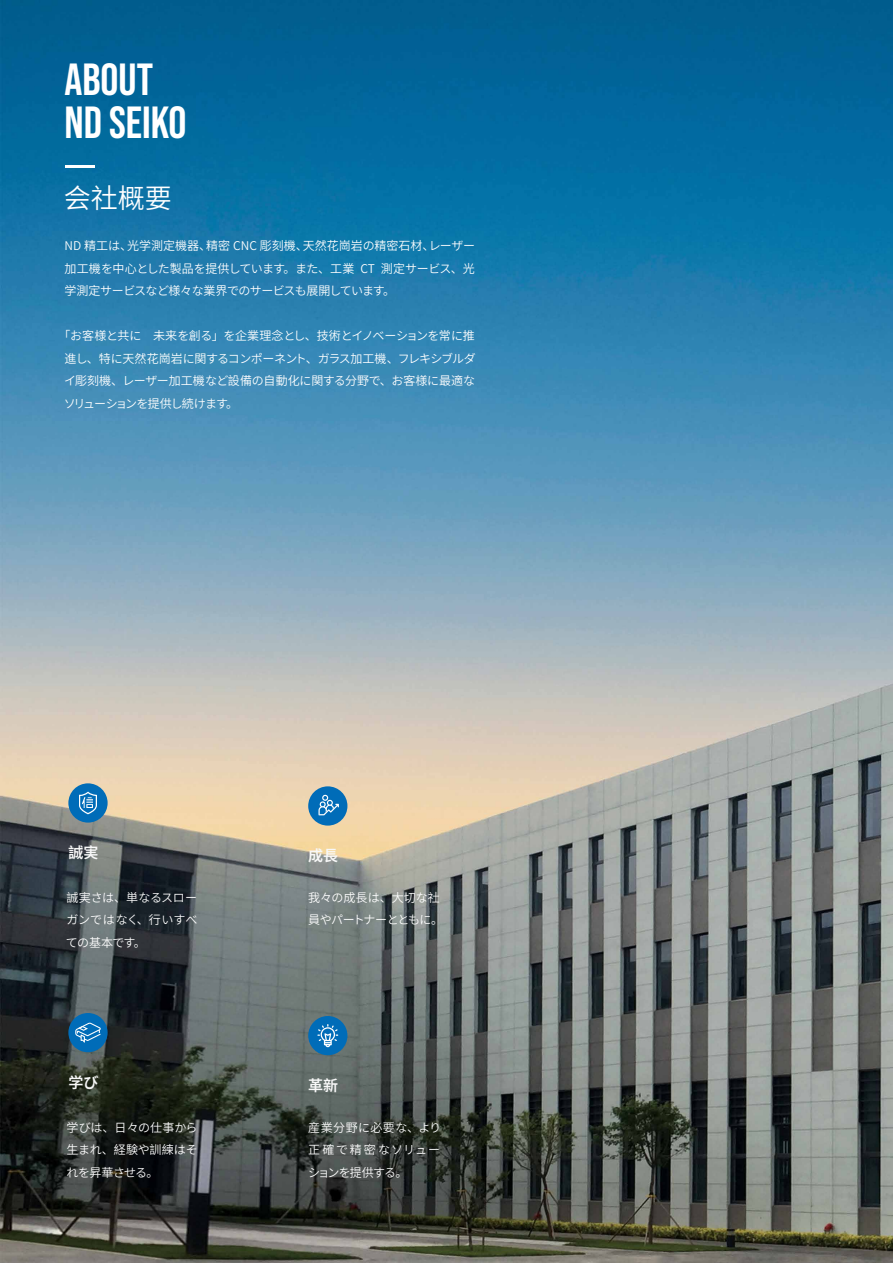
<style>
.page{position:relative;width:893px;height:1263px;background:#fff}
.page>*{position:absolute;margin:0;border:0;box-sizing:border-box;transform-origin:0 0}
.t1{font:700 45px/42.8px "Bebas Neue Pro";color:#fff}
.t2{font:27px "Dream Han Sans CN W10";color:#fff}
.t3{font:15px "Dream Han Sans CN W20";color:#f8f8f8}
.t4{font:12px/22.5px "Dream Han Sans CN W10";letter-spacing:-.025em;color:#fff;text-align:justify}
</style>
<div class="page">
<img style="left:0;top:0;width:893px;height:1263px">
<hr style="left:65px;top:165px;width:30px;height:3px;background:#fff">
<div style="left:68px;top:783px;width:40px;height:39px;background:#006cb8;border-radius:50%"></div>
<svg style="left:79px;top:792px;width:18px;height:22px"></svg>
<div style="left:68px;top:1013px;width:40px;height:39px;background:#006cb8;border-radius:50%"></div>
<svg style="left:75px;top:1022px;width:26px;height:20px"></svg>
<div style="left:308px;top:786px;width:39px;height:39px;background:#006cb8;border-radius:50%"></div>
<div style="left:308px;top:1016px;width:39px;height:39px;background:#006cb8;border-radius:50%"></div>
<svg style="left:318px;top:795px;width:21px;height:20px"></svg>
<svg style="left:317px;top:1024px;width:21px;height:23px"></svg>
<h1 class="t1" style="left:65px;top:58px;width:124px">ABOUT<br>ND SEIKO</h1>
<h2 class="t2" style="left:64px;top:181px;width:109px">会社概要</h2>
<p class="t4" style="left:65px;top:234px;width:412px">ND 精工は、光学測定機器、精密 CNC 彫刻機、天然花崗岩の精密石材、レーザー加工機を中心とした製品を提供しています。また、工業 CT 測定サービス、光学測定サービスなど様々な業界でのサービスも展開しています。</p>
<p class="t4" style="left:64px;top:324px;width:414px;text-indent:-5px">「お客様と共に　未来を創る」を企業理念とし、技術とイノベーションを常に推進し、特に天然花崗岩に関するコンポーネント、ガラス加工機、フレキシブルダイ彫刻機、レーザー加工機など設備の自動化に関する分野で、お客様に最適なソリューションを提供し続けます。</p>
<p class="t3" style="left:68px;top:843px;width:31px">誠実</p>
<p class="t3" style="left:308px;top:846px;width:31px">成長</p>
<p class="t4" style="left:66px;top:886px;width:133px">誠実さは、単なるスローガンではなく、行いすべての基本です。</p>
<p class="t4" style="left:308px;top:886px;width:136px">我々の成長は、大切な社員やパートナーとともに。</p>
<p class="t3" style="left:68px;top:1072px;width:31px">学び</p>
<p class="t3" style="left:308px;top:1075px;width:31px">革新</p>
<p class="t4" style="left:66px;top:1116px;width:133px">学びは、日々の仕事から生まれ、経験や訓練はそれを昇華させる。</p>
<p class="t4" style="left:308px;top:1116px;width:135px">産業分野に必要な、より正確で精密なソリューションを提供する。</p>
</div>
